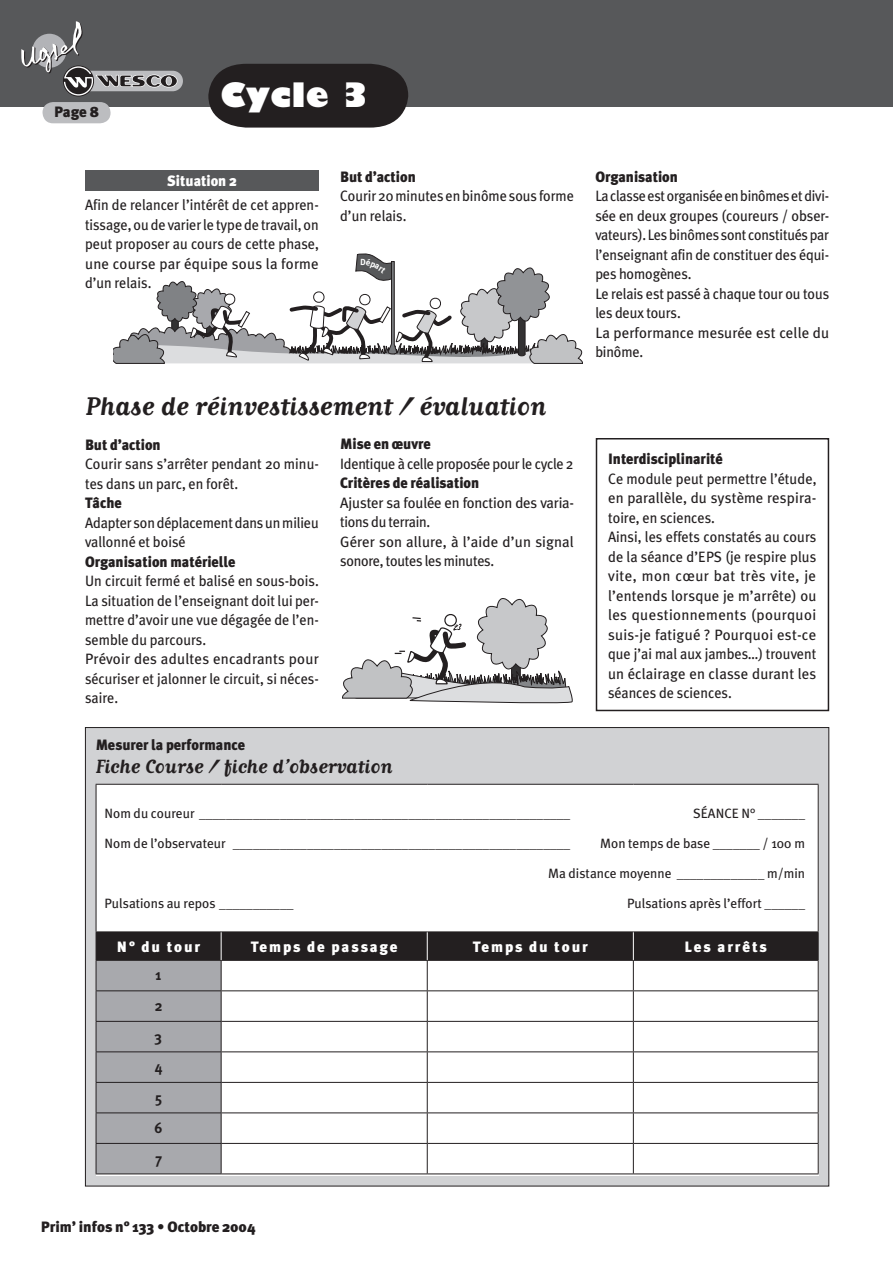
<style>
.page{position:relative;width:893px;height:1263px;background:#fff}
.page>*{position:absolute;margin:0;border:0;box-sizing:border-box;transform-origin:0 0}
.t1{font:800 33px "Gill Sans";color:#fff}
.t2{font:700 30px "Matrix Script";color:#231f20}
.t3{font:700 22.5px "Matrix Script";color:#231f20}
.t4{font:15px/19.5px "Meta Plus";color:#231f20;scale:.96 1}
.t5{font:15px/19.5px "Meta Plus";color:#231f20;scale:.94 1}
.t6{font:15px/19.5px "Meta Plus";color:#231f20;scale:.95 1}
.t7{font:900 15px "Meta Plus";color:#231f20;scale:.95 1}
.t8{font:15px/19.5px "Meta Plus";color:#231f20}
.t9{font:900 15px "Meta Plus";letter-spacing:.125em;color:#fff}
.t10{font:15px "Meta Plus";letter-spacing:-.02em;color:#231f20;scale:.95 1}
.t11{font:900 15px "Meta Plus";color:#231f20}
.t12{font:900 15px "Meta Plus";color:#fff;scale:.95 1}
.t13{font:700 15px/30.5px "Meta Plus";color:#231f20;text-align:justify;scale:.95 1}
.t14{font:13.5px "Meta Plus";color:#231f20}
</style>
<div class="page">
<div style="left:596px;top:438px;width:233px;height:273px;border:2px solid #231f20"></div>
<svg style="left:342px;top:598px;width:231px;height:106px"></svg>
<div style="left:85px;top:727px;width:744px;height:459px;background:#d1d2d4"></div>
<div style="left:0;top:0;width:893px;height:106px;background:#57585a"></div>
<svg style="left:43px;top:102px;width:68px;height:21px"></svg>
<div style="left:71px;top:71px;width:112px;height:20px;background:#bcbdc0;border-radius:10px"></div>
<div style="left:63px;top:65px;width:31px;height:32px;background:#403f41;border-radius:50%"></div>
<svg style="left:21px;top:21px;width:157px;height:75px"></svg>
<svg style="left:208px;top:64px;width:200px;height:64px;background:#2e2b2c"></svg>
<div style="left:96px;top:784px;width:723px;height:391px;background:#fff"></div>
<hr style="left:96px;top:784px;width:125px;height:1px;background:#231f20">
<hr style="left:96px;top:785px;width:1px;height:146px;background:#231f20">
<hr style="left:221px;top:784px;width:206px;height:1px;background:#231f20">
<hr style="left:427px;top:784px;width:206px;height:1px;background:#231f20">
<hr style="left:633px;top:784px;width:186px;height:1px;background:#231f20">
<hr style="left:818px;top:785px;width:1px;height:146px;background:#231f20">
<hr style="left:96px;top:931px;width:125px;height:1px;background:#231f20">
<hr style="left:221px;top:931px;width:206px;height:1px;background:#231f20">
<hr style="left:427px;top:931px;width:206px;height:1px;background:#231f20">
<hr style="left:633px;top:931px;width:186px;height:1px;background:#231f20">
<svg style="left:96px;top:932px;width:723px;height:242px"></svg>
<div style="left:85px;top:170px;width:234px;height:20px;background:#57585a"></div>
<svg style="left:114px;top:254px;width:469px;height:110px"></svg>
<p class="t11" style="left:54px;top:103px;width:46px">Page 8</p>
<h1 class="t1" style="left:220px;top:74px;width:150px">Cycle 3</h1>
<p class="t12" style="left:167px;top:172px;width:75px">Situation 2</p>
<p class="t6" style="left:85px;top:195px;width:248px;text-align:justify">Afin de relancer l’intérêt de cet appren&shy;tissage, ou de varier le type de travail, on peut proposer au cours de cette phase, une course par équipe sous la forme d’un relais.</p>
<p class="t7" style="left:340px;top:168px;width:81px">But d’action</p>
<p class="t6" style="left:340px;top:186px;width:248px">Courir 20 minutes en binôme sous forme d’un relais.</p>
<h2 class="t2" style="left:85px;top:391px;width:463px">Phase de réinvestissement / évaluation</h2>
<p class="t7" style="left:85px;top:436px;width:81px">But d’action</p>
<p class="t4" style="left:85px;top:454px;width:245px">Courir sans s’arrêter pendant 20 minu&shy;tes dans un parc, en forêt.</p>
<p class="t7" style="left:85px;top:494px;width:40px">Tâche</p>
<p class="t6" style="left:85px;top:513px;width:248px">Adapter son déplacement dans un milieu vallonné et boisé</p>
<p class="t7" style="left:85px;top:553px;width:160px">Organisation matérielle</p>
<p class="t4" style="left:85px;top:571px;width:245px">Un circuit fermé et balisé en sous-bois.<br>La situation de l’enseignant doit lui per&shy;mettre d’avoir une vue dégagée de l’en&shy;semble du parcours.<br>Prévoir des adultes encadrants pour sécuriser et jalonner le circuit, si néces&shy;saire.</p>
<p class="t7" style="left:340px;top:435px;width:97px">Mise en œuvre</p>
<p class="t10" style="left:340px;top:455px;width:247px">Identique à celle proposée pour le cycle 2</p>
<p class="t7" style="left:340px;top:474px;width:148px">Critères de réalisation</p>
<p class="t8" style="left:340px;top:493px;width:235px">Ajuster sa foulée en fonction des varia&shy;tions du terrain.<br>Gérer son allure, à l’aide d’un signal sonore, toutes les minutes.</p>
<p class="t7" style="left:96px;top:736px;width:159px">Mesurer la performance</p>
<h3 class="t3" style="left:96px;top:755px;width:298px">Fiche Course / fiche d’observation</h3>
<p class="t7" style="left:595px;top:168px;width:89px">Organisation</p>
<p class="t5" style="left:595px;top:186px;width:250px">La classe est organisée en binômes et divi&shy;sée en deux groupes (coureurs / obser&shy;vateurs). Les binômes sont constitués par l’enseignant afin de constituer des équi&shy;pes homogènes.<br>Le relais est passé à chaque tour ou tous les deux tours.<br>La performance mesurée est celle du binôme.</p>
<p class="t7" style="left:608px;top:450px;width:122px">Interdisciplinarité</p>
<p class="t4" style="left:608px;top:469px;width:219px">Ce module peut permettre l’étude, en parallèle, du système respira&shy;toire, en sciences.<br>Ainsi, les effets constatés au cours de la séance d’EPS (je respire plus vite, mon cœur bat très vite, je l’entends lorsque je m’arrête) ou les questionnements (pourquoi suis-je fatigué ? Pourquoi est-ce que j’ai mal aux jambes…) trouvent un éclairage en classe durant les séances de sciences.</p>
<p class="t14" style="left:105px;top:806px;width:467px">Nom du coureur _______________________________________________________</p>
<p class="t14" style="left:693px;top:806px;width:113px">SÉANCE N° _______</p>
<p class="t14" style="left:105px;top:836px;width:467px">Nom de l’observateur __________________________________________________</p>
<p class="t14" style="left:600px;top:836px;width:206px">Mon temps de base _______ / 100 m</p>
<p class="t14" style="left:548px;top:866px;width:258px">Ma distance moyenne _____________ m/min</p>
<p class="t14" style="left:105px;top:896px;width:190px">Pulsations au repos ___________</p>
<p class="t14" style="left:627px;top:896px;width:179px">Pulsations après l’effort ______</p>
<p class="t9" style="left:117px;top:938px;width:85px">N° du tour</p>
<p class="t9" style="left:251px;top:938px;width:148px">Temps de passage</p>
<p class="t9" style="left:473px;top:938px;width:116px">Temps du tour</p>
<p class="t9" style="left:684px;top:938px;width:84px">Les arrêts</p>
<p class="t13" style="left:155px;top:960px;width:10px">1<br>2<br>3<br>4<br>5<br>6<br>7</p>
<p class="t11" style="left:41px;top:1218px;width:216px">Prim’ infos n° 133 • Octobre 2004</p>
</div>
